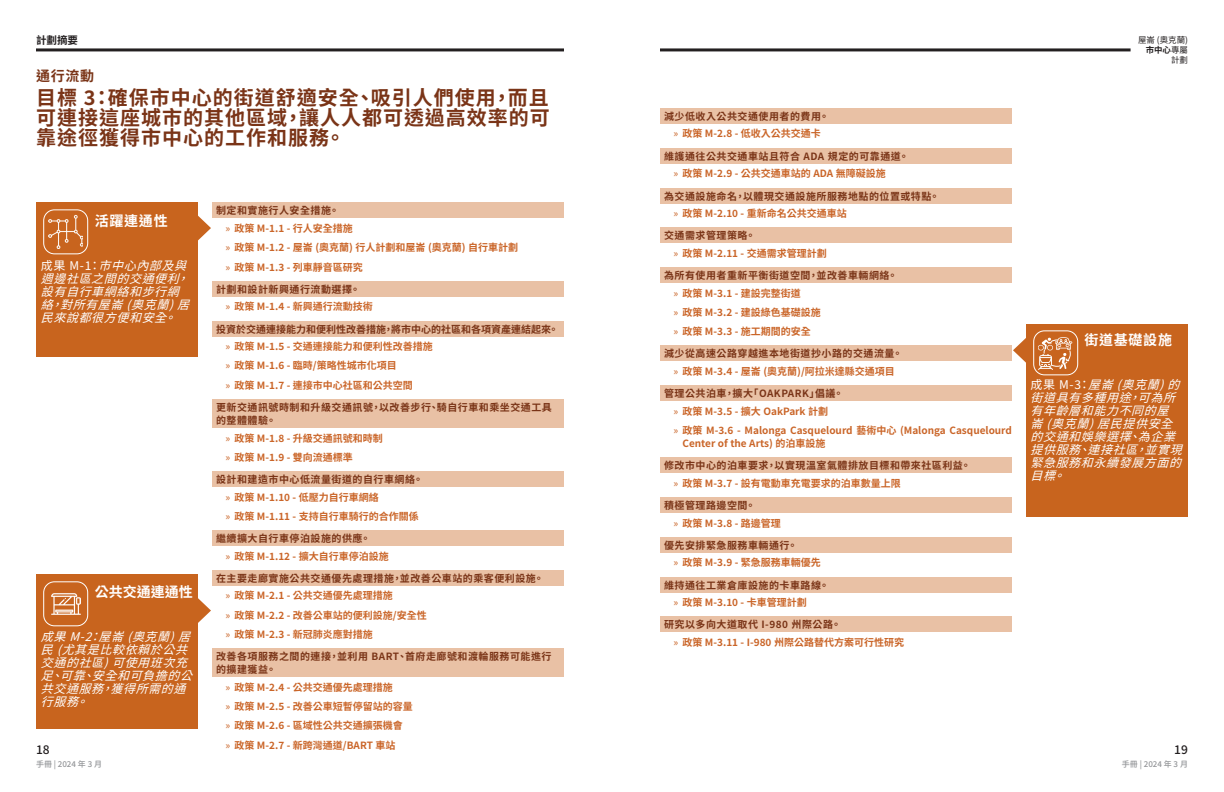
<style>
.page{position:relative;width:1224px;height:792px;background:#fff}
.page>*{position:absolute;margin:0;border:0;box-sizing:border-box;transform-origin:0 0}
.VA_Body_Text{font:700 20px/20px "Noto Sans TC";letter-spacing:.05em;color:#7a3417;text-align:justify}
.VA_Body_Text-2{font:700 14px "Noto Sans TC";letter-spacing:.05em;color:#fff}
.VA_Body_Text-3{font:700 14px "Noto Sans TC";color:#fff}
.VA_Body_Text-4{font:700 14px "Noto Sans TC";color:#7a3417}
.VA_Body_Text-5{font:italic 12px/13px "Noto Sans TC";color:#fff}
.t1{font:500 12px "Noto Sans TC";color:#231f20}
.t2{font:700 10.5px "Noto Sans TC";color:#231f20}
.t3{font:700 10px/13px "Noto Sans TC";color:#ca6528}
.VA_Body_Text-6{font:700 10px/13px "Noto Sans TC";letter-spacing:.05em;color:#7a3417}
.VA_Body_Text-7{font:700 10px "Noto Sans TC";color:#7a3417}
.t4{font:8.5px/10.1px "Noto Sans TC";color:#231f20;text-align:right}
.t5{font:500 8px "Noto Sans TC";color:#939598}
.s1{font-weight:700}
.s2{font-weight:400}
.s3{font-style:normal}
</style>
<div class="page">
<hr style="left:36px;top:48px;width:528px;height:3px;background:#231f20">
<hr style="left:660px;top:48px;width:471px;height:3px;background:#231f20">
<svg style="left:198px;top:215px;width:13px;height:26px"></svg>
<div style="left:36px;top:202px;width:162px;height:147px;background:#c8641e"></div>
<div style="left:36px;top:210px;width:162px;height:146px;background:#c8641e"></div>
<div style="left:660px;top:108px;width:351px;height:16px;background:#e9c1a5"></div>
<div style="left:660px;top:148px;width:351px;height:16px;background:#e9c1a5"></div>
<div style="left:660px;top:188px;width:351px;height:16px;background:#e9c1a5"></div>
<div style="left:660px;top:227px;width:351px;height:16px;background:#e9c1a5"></div>
<div style="left:660px;top:267px;width:351px;height:16px;background:#e9c1a5"></div>
<div style="left:660px;top:346px;width:351px;height:15px;background:#e9c1a5"></div>
<div style="left:660px;top:385px;width:351px;height:16px;background:#e9c1a5"></div>
<div style="left:660px;top:457px;width:351px;height:16px;background:#e9c1a5"></div>
<div style="left:660px;top:497px;width:351px;height:16px;background:#e9c1a5"></div>
<div style="left:660px;top:537px;width:351px;height:16px;background:#e9c1a5"></div>
<div style="left:660px;top:577px;width:351px;height:16px;background:#e9c1a5"></div>
<div style="left:660px;top:616px;width:351px;height:16px;background:#e9c1a5"></div>
<div style="left:43px;top:209px;width:45px;height:45px;border:1px solid #fff;border-radius:11px"></div>
<svg style="left:48px;top:214px;width:35px;height:35px"></svg>
<div style="left:1026px;top:325px;width:162px;height:192px;background:#c8641e"></div>
<div style="left:1033px;top:330px;width:45px;height:45px;border:1px solid #fff;border-radius:11px"></div>
<svg style="left:1013px;top:324px;width:58px;height:51px"></svg>
<div style="left:212px;top:202px;width:351px;height:16px;background:#e9c1a5"></div>
<div style="left:212px;top:281px;width:351px;height:16px;background:#e9c1a5"></div>
<div style="left:212px;top:321px;width:351px;height:16px;background:#e9c1a5"></div>
<div style="left:212px;top:399px;width:351px;height:29px;background:#e9c1a5"></div>
<div style="left:212px;top:471px;width:351px;height:16px;background:#e9c1a5"></div>
<div style="left:212px;top:530px;width:351px;height:16px;background:#e9c1a5"></div>
<div style="left:212px;top:570px;width:351px;height:16px;background:#e9c1a5"></div>
<div style="left:212px;top:648px;width:351px;height:29px;background:#e9c1a5"></div>
<svg style="left:198px;top:598px;width:13px;height:25px"></svg>
<div style="left:36px;top:574px;width:162px;height:143px;background:#c8641e"></div>
<div style="left:36px;top:582px;width:162px;height:146px;background:#c8641e"></div>
<div style="left:43px;top:581px;width:45px;height:45px;border:1px solid #fff;border-radius:11px"></div>
<svg style="left:51px;top:593px;width:29px;height:22px"></svg>
<p class="t2" style="left:36px;top:35px;width:43px">計劃摘要</p>
<p class="t4" style="left:1138px;top:35px;width:51px">屋崙 (奧克蘭)<span class="s1">市中心</span>專屬計劃</p>
<p class="VA_Body_Text-4" style="left:36px;top:68px;width:60px">通行流動</p>
<p class="VA_Body_Text" style="left:36px;top:88px;width:515px">目標 3：確保市中心的街道舒適安全、吸引人們使用，而且可連接這座城市的其他區域，讓人人都可透過高效率的可靠途徑獲得市中心的工作和服務。</p>
<p class="VA_Body_Text-6" style="left:664px;top:110px;width:166px">減少低收入公共交通使用者的費用。</p>
<p class="t3" style="left:674px;top:128px;width:149px"><span class="s2">»</span> 政策 M-2.8 - 低收入公共交通卡</p>
<p class="VA_Body_Text-6" style="left:664px;top:150px;width:246px">維護通往公共交通車站且符合 ADA 規定的可靠通道。</p>
<p class="t3" style="left:674px;top:167px;width:214px"><span class="s2">»</span> 政策 M-2.9 - 公共交通車站的 ADA 無障礙設施</p>
<p class="VA_Body_Text-6" style="left:664px;top:190px;width:277px">為交通設施命名，以體現交通設施所服務地點的位置或特點。</p>
<p class="t3" style="left:674px;top:207px;width:175px"><span class="s2">»</span> 政策 M-2.10 - 重新命名公共交通車站</p>
<p class="VA_Body_Text-6" style="left:664px;top:229px;width:93px">交通需求管理策略。</p>
<p class="t3" style="left:674px;top:247px;width:155px"><span class="s2">»</span> 政策 M-2.11 - 交通需求管理計劃</p>
<p class="VA_Body_Text-6" style="left:664px;top:269px;width:235px">為所有使用者重新平衡街道空間，並改善車輛網絡。</p>
<p class="t3" style="left:674px;top:287px;width:129px"><span class="s2">»</span> 政策 M-3.1 - 建設完整街道</p>
<p class="t3" style="left:674px;top:306px;width:149px"><span class="s2">»</span> 政策 M-3.2 - 建設綠色基礎設施</p>
<p class="t3" style="left:674px;top:325px;width:139px"><span class="s2">»</span> 政策 M-3.3 - 施工期間的安全</p>
<p class="VA_Body_Text-6" style="left:664px;top:348px;width:240px">減少從高速公路穿越進本地街道抄小路的交通流量。</p>
<p class="t3" style="left:674px;top:365px;width:223px"><span class="s2">»</span> 政策 M-3.4 - 屋崙 (奧克蘭)/阿拉米達縣交通項目</p>
<p class="VA_Body_Text-6" style="left:664px;top:387px;width:181px">管理公共泊車，擴大「OAKPARK」倡議。</p>
<p class="t3" style="left:674px;top:405px;width:156px"><span class="s2">»</span> 政策 M-3.5 - 擴大 OakPark 計劃</p>
<p class="t3" style="left:682px;top:424px;width:331px;text-indent:-9px"><span class="s2">»</span> 政策 M-3.6 - Malonga Casquelourd 藝術中心 (Malonga Casquelourd<br>Center of the Arts) 的泊車設施</p>
<p class="VA_Body_Text-6" style="left:664px;top:459px;width:308px">修改市中心的泊車要求，以實現溫室氣體排放目標和帶來社區利益。</p>
<p class="t3" style="left:674px;top:477px;width:229px"><span class="s2">»</span> 政策 M-3.7 - 設有電動車充電要求的泊車數量上限</p>
<p class="VA_Body_Text-6" style="left:664px;top:499px;width:93px">積極管理路邊空間。</p>
<p class="t3" style="left:674px;top:517px;width:109px"><span class="s2">»</span> 政策 M-3.8 - 路邊管理</p>
<p class="VA_Body_Text-6" style="left:664px;top:539px;width:135px">優先安排緊急服務車輛通行。</p>
<p class="t3" style="left:674px;top:556px;width:149px"><span class="s2">»</span> 政策 M-3.9 - 緊急服務車輛優先</p>
<p class="VA_Body_Text-6" style="left:664px;top:579px;width:166px">維持通往工業倉庫設施的卡車路線。</p>
<p class="t3" style="left:674px;top:596px;width:135px"><span class="s2">»</span> 政策 M-3.10 - 卡車管理計劃</p>
<p class="VA_Body_Text-6" style="left:664px;top:619px;width:179px">研究以多向大道取代 I-980 州際公路。</p>
<p class="t3" style="left:674px;top:636px;width:232px"><span class="s2">»</span> 政策 M-3.11 - I-980 州際公路替代方案可行性研究</p>
<p class="VA_Body_Text-6" style="left:216px;top:205px;width:124px">制定和實施行人安全措施。</p>
<p class="t3" style="left:226px;top:222px;width:129px"><span class="s2">»</span> 政策 M-1.1 - 行人安全措施</p>
<p class="t3" style="left:226px;top:241px;width:294px"><span class="s2">»</span> 政策 M-1.2 - 屋崙 (奧克蘭) 行人計劃和屋崙 (奧克蘭) 自行車計劃</p>
<p class="t3" style="left:226px;top:261px;width:139px"><span class="s2">»</span> 政策 M-1.3 - 列車靜音區研究</p>
<p class="VA_Body_Text-6" style="left:216px;top:283px;width:145px">計劃和設計新興通行流動選擇。</p>
<p class="t3" style="left:226px;top:300px;width:149px"><span class="s2">»</span> 政策 M-1.4 - 新興通行流動技術</p>
<p class="VA_Body_Text-7" style="left:216px;top:323px;width:344px">投資於交通連接能力和便利性改善措施，將市中心的社區和各項資產連結起來。</p>
<p class="t3" style="left:226px;top:340px;width:209px"><span class="s2">»</span> 政策 M-1.5 - 交通連接能力和便利性改善措施</p>
<p class="t3" style="left:226px;top:359px;width:173px"><span class="s2">»</span> 政策 M-1.6 - 臨時/策略性城市化項目</p>
<p class="t3" style="left:226px;top:379px;width:189px"><span class="s2">»</span> 政策 M-1.7 - 連接市中心社區和公共空間</p>
<p class="VA_Body_Text-6" style="left:216px;top:401px;width:337px">更新交通訊號時制和升級交通訊號，以改善步行、騎自行車和乘坐交通工具的整體體驗。</p>
<p class="t3" style="left:226px;top:432px;width:159px"><span class="s2">»</span> 政策 M-1.8 - 升級交通訊號和時制</p>
<p class="t3" style="left:226px;top:451px;width:129px"><span class="s2">»</span> 政策 M-1.9 - 雙向流通標準</p>
<p class="VA_Body_Text-6" style="left:216px;top:473px;width:208px">設計和建造市中心低流量街道的自行車網絡。</p>
<p class="t3" style="left:226px;top:491px;width:155px"><span class="s2">»</span> 政策 M-1.10 - 低壓力自行車網絡</p>
<p class="t3" style="left:226px;top:510px;width:195px"><span class="s2">»</span> 政策 M-1.11 - 支持自行車騎行的合作關係</p>
<p class="VA_Body_Text-6" style="left:216px;top:532px;width:156px">繼續擴大自行車停泊設施的供應。</p>
<p class="t3" style="left:226px;top:550px;width:165px"><span class="s2">»</span> 政策 M-1.12 - 擴大自行車停泊設施</p>
<p class="VA_Body_Text-6" style="left:216px;top:572px;width:329px">在主要走廊實施公共交通優先處理措施，並改善公車站的乘客便利設施。</p>
<p class="t3" style="left:226px;top:590px;width:169px"><span class="s2">»</span> 政策 M-2.1 - 公共交通優先處理措施</p>
<p class="t3" style="left:226px;top:609px;width:203px"><span class="s2">»</span> 政策 M-2.2 - 改善公車站的便利設施/安全性</p>
<p class="t3" style="left:226px;top:628px;width:149px"><span class="s2">»</span> 政策 M-2.3 - 新冠肺炎應對措施</p>
<p class="VA_Body_Text-6" style="left:216px;top:650px;width:337px">改善各項服務之間的連接，並利用 BART、首府走廊號和渡輪服務可能進行的擴建獲益。</p>
<p class="t3" style="left:226px;top:681px;width:169px"><span class="s2">»</span> 政策 M-2.4 - 公共交通優先處理措施</p>
<p class="t3" style="left:226px;top:700px;width:189px"><span class="s2">»</span> 政策 M-2.5 - 改善公車短暫停留站的容量</p>
<p class="t3" style="left:226px;top:719px;width:179px"><span class="s2">»</span> 政策 M-2.6 - 區域性公共交通擴張機會</p>
<p class="t3" style="left:226px;top:739px;width:171px"><span class="s2">»</span> 政策 M-2.7 - 新跨灣通道/BART 車站</p>
<p class="VA_Body_Text-2" style="left:95px;top:213px;width:74px">活躍連通性</p>
<p class="VA_Body_Text-5" style="left:41px;top:259px;width:159px"><span class="s3">成果 M - 1 ：</span>市中心內部及與週邊社區之間的交通便利，設有自行車網絡和步行網絡，對所有屋崙(奧克蘭)居民來說都很方便和安全。</p>
<p class="VA_Body_Text-2" style="left:1084px;top:332px;width:89px">街道基礎設施</p>
<p class="VA_Body_Text-5" style="left:1030px;top:378px;width:162px"><span class="s3">成果 M - 3 ：</span>屋崙(奧克蘭)的街道具有多種用途，可為所有年齡層和能力不同的屋崙(奧克蘭)居民提供安全的交通和娛樂選擇、為企業提供服務、連接社區，並實現緊急服務和永續發展方面的目標。</p>
<p class="VA_Body_Text-3" style="left:95px;top:584px;width:99px">公共交通連通性</p>
<p class="VA_Body_Text-5" style="left:41px;top:631px;width:162px">成果M-2：屋崙(奧克蘭)居民(尤其是比較依賴於公共交通的社區)可使用班次充足、可靠、安全和可負擔的公共交通服務，獲得所需的通行服務。</p>
<p class="t1" style="left:36px;top:743px;width:15px">18</p>
<p class="t1" style="left:1174px;top:743px;width:15px">19</p>
<p class="t5" style="left:36px;top:759px;width:68px">手冊 | 2024 年 3 月</p>
<p class="t5" style="left:1122px;top:759px;width:68px">手冊 | 2024 年 3 月</p>
</div>
